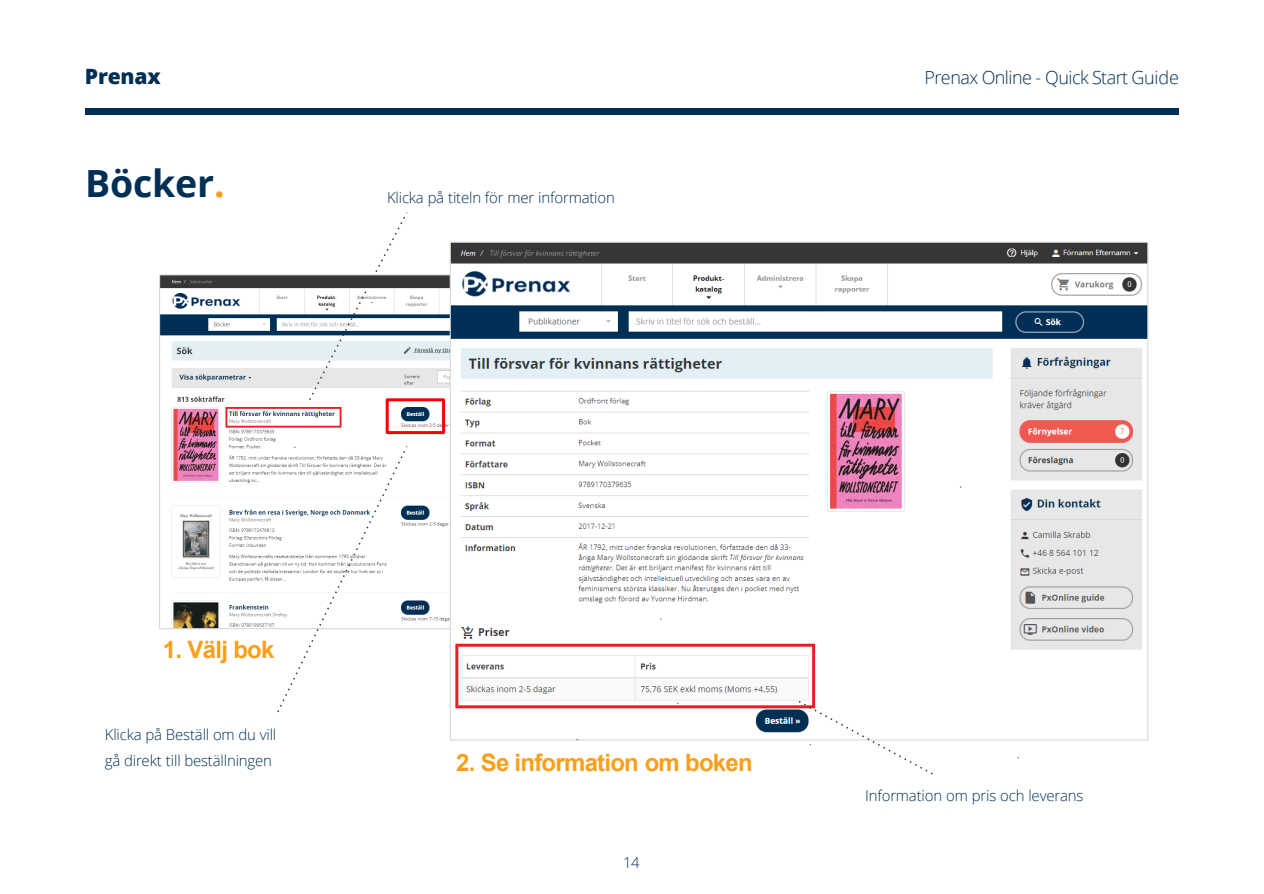
<style>
.page{position:relative;width:1264px;height:894px;background:#fff}
.page>*{position:absolute;margin:0;border:0;box-sizing:border-box;transform-origin:0 0}
.t1{font:700 37.5px "Open Sans";letter-spacing:-.005em;color:#002f56}
.t2{font:700 24px "Arial";letter-spacing:-.03em;color:#f99f1b}
.t3{font:800 21px "Open Sans";letter-spacing:-.01em;color:#002f56}
.t4{font:300 18px "Open Sans";letter-spacing:-.03em;color:#002f56}
.t5{font:300 15px/25.5px "Open Sans";letter-spacing:-.01em;color:#002f56}
.s1{color:#f99f1b}
</style>
<div class="page">
<img style="left:161px;top:276px;width:288px;height:351px">
<div style="left:85px;top:108px;width:1093px;height:7px;background:#002f56"></div>
<img style="left:451px;top:244px;width:695px;height:489px">
<svg style="left:276px;top:444px;width:132px;height:268px"></svg>
<svg style="left:796px;top:699px;width:141px;height:76px"></svg>
<div style="left:385px;top:398px;width:60px;height:36px;border:3px solid #f00"></div>
<svg style="left:307px;top:212px;width:101px;height:189px"></svg>
<p class="t3" style="left:85px;top:60px;width:77px">Prenax</p>
<p class="t4" style="left:924px;top:65px;width:256px">Prenax Online - Quick Start Guide</p>
<h2 class="t1" style="left:85px;top:156px;width:141px">Böcker<span class="s1">.</span></h2>
<p class="t5" style="left:387px;top:184px;width:229px">Klicka på titeln för mer information</p>
<h2 class="t2" style="left:163px;top:632px;width:113px">1. Välj bok</h2>
<p class="t5" style="left:105px;top:721px;width:173px">Klicka på Beställ om du vill gå direkt till beställningen</p>
<p class="t2" style="left:456px;top:745px;width:298px">2. Se information om boken</p>
<p class="t5" style="left:623px;top:848px;width:18px">14</p>
<p class="t5" style="left:865px;top:782px;width:220px">Information om pris och leverans</p>
</div>
